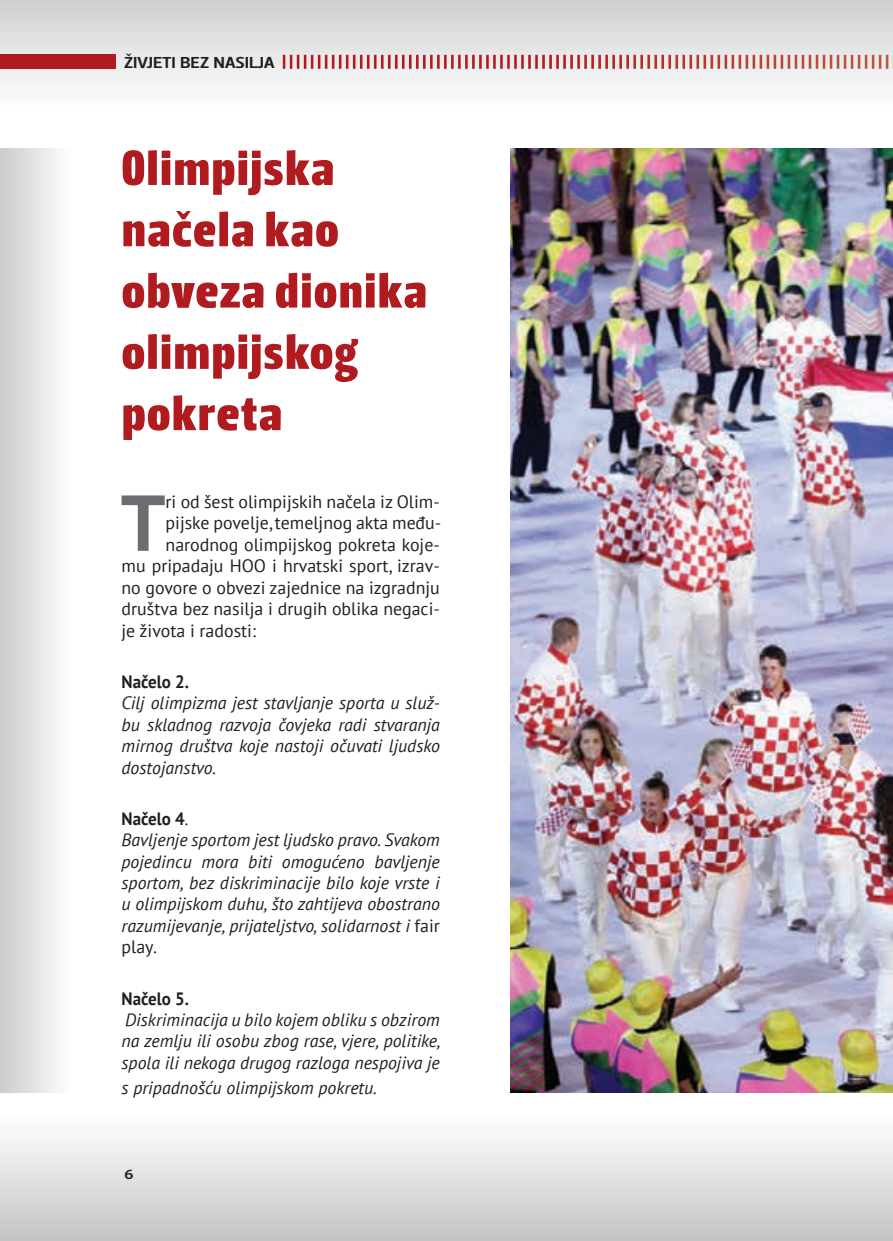
<style>
.page{position:relative;width:893px;height:1241px;background:#fff}
.page>*{position:absolute;margin:0;border:0;box-sizing:border-box;transform-origin:0 0}
.t1{font:700 79.1px "PT Sans";color:#6c6d70}
.t2{font:49px/61.2px "Leitura Headline Sans";letter-spacing:.02em;color:#b01b1f;scale:1.1 1}
.t3{font:italic 17.85px/21.3px "PT Sans";color:#231f20;text-align:justify}
.t4{font:17.85px "PT Sans";color:#231f20}
.t5{font:700 17.85px "PT Sans";color:#231f20;scale:.95 1}
.t6{font:15.75px "Leitura Sans Grot 3";color:#231f20;scale:1.2 1}
.t7{font:14px "Leitura Sans Grot 3";color:#231f20;scale:1.2 1}
.s1{font-weight:700;font-style:normal}
.s2{font-style:normal}
</style>
<div class="page">
<img style="left:0;top:0;width:893px;height:87px">
<img style="left:339px;top:55px;width:554px;height:14px">
<div style="left:0;top:55px;width:116px;height:14px;background:#b01b1f"></div>
<img style="left:511px;top:149px;width:382px;height:942px">
<p class="t6" style="left:124px;top:53px;width:127px">ŽIVJETI BEZ NASILJA</p>
<h2 class="t2" style="left:122px;top:138px;width:279px">Olimpijska načela kao obveza dionika olimpijskog pokreta</h2>
<h1 class="t1" style="left:121px;top:470px;width:46px">T</h1>
<p class="t4" style="left:166px;top:490px;width:276px">ri od šest olimpijskih načela iz Olim-</p>
<p class="t4" style="left:166px;top:511px;width:277px">pijske povelje, temeljnog akta među-</p>
<p class="t4" style="left:166px;top:533px;width:276px">narodnog olimpijskog pokreta koje-</p>
<p class="t4" style="left:122px;top:554px;width:320px">mu pripadaju HOO i hrvatski sport, izrav-</p>
<p class="t4" style="left:122px;top:576px;width:320px">no govore o obvezi zajednice na izgradnju</p>
<p class="t4" style="left:122px;top:597px;width:320px">društva bez nasilja i drugih oblika negaci-</p>
<p class="t4" style="left:122px;top:618px;width:136px">je života i radosti:</p>
<p class="t5" style="left:122px;top:669px;width:72px">Načelo 2.</p>
<p class="t3" style="left:122px;top:691px;width:320px">Cilj olimpizma jest stavljanje sporta u služ&shy;bu skladnog razvoja čovjeka radi stvaranja mirnog društva koje nastoji očuvati ljudsko dostojanstvo.</p>
<p class="t3" style="left:122px;top:807px;width:320px;text-align:left"><span class="s1">Načelo 4</span><span class="s2">.<br></span>Bavljenje sportom jest ljudsko pravo. Svakom pojedincu mora biti omogućeno bavljenje sportom, bez diskriminacije bilo koje vrste i u olimpijskom duhu, što zahtijeva obostrano razumijevanje, prijateljstvo, solidarnost i <span class="s2">fair play</span>.</p>
<p class="t5" style="left:122px;top:986px;width:72px">Načelo 5.</p>
<p class="t3" style="left:122px;top:1008px;width:320px">Diskriminacija u bilo kojem obliku s obzirom na zemlju ili osobu zbog rase, vjere, politike, spola ili nekoga drugog razloga nespojiva je</p>
<p class="t3" style="left:122px;top:1076px;width:257px">s pripadnošću olimpijskom pokretu.</p>
<p class="t7" style="left:124px;top:1165px;width:10px">6</p>
</div>
